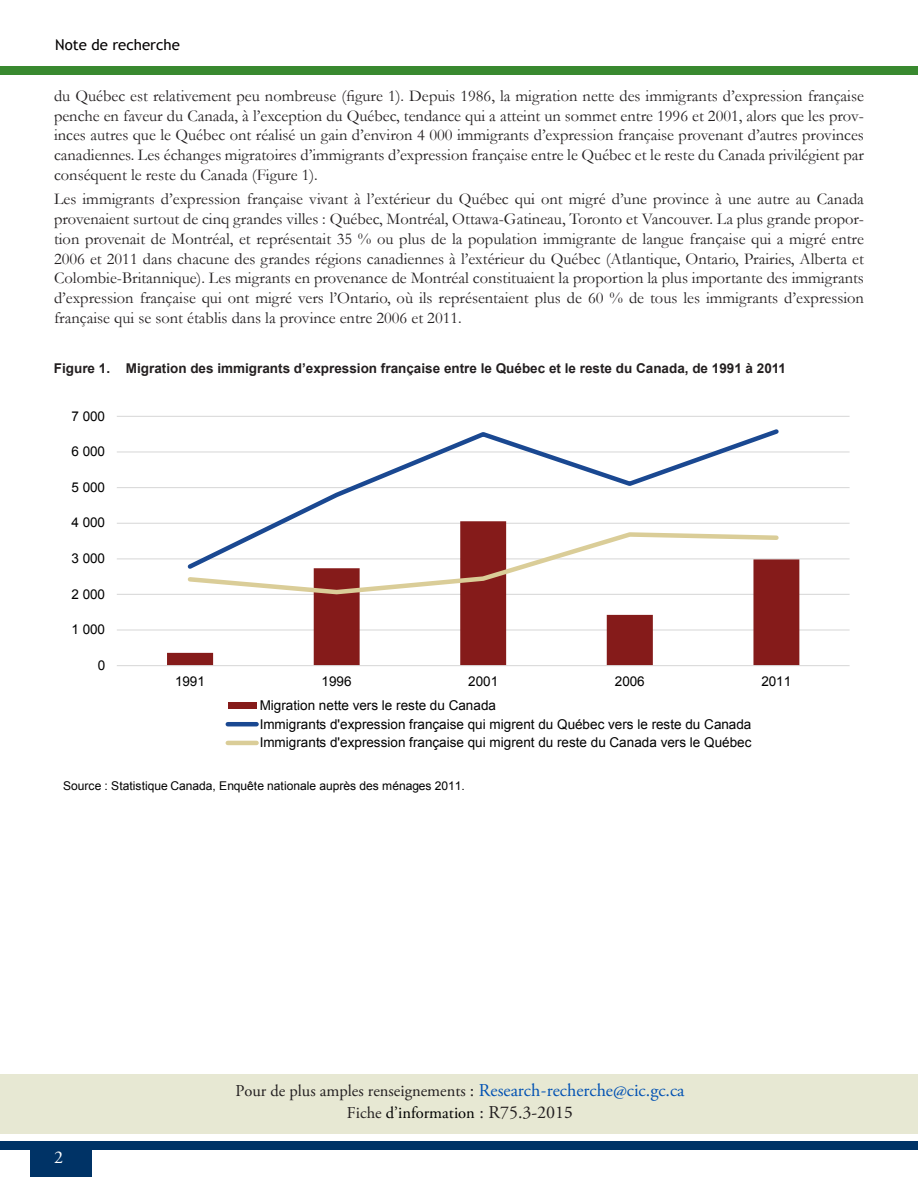
<style>
.page{position:relative;width:918px;height:1188px;background:#fff}
.page>*{position:absolute;margin:0;border:0;box-sizing:border-box;transform-origin:0 0}
.t1{font:18px "Adobe Garamond Pro";color:#fff}
.Body_Text{font:16.5px/19.8px "Garamond";color:#231f20;text-align:justify}
.t2{font:16.5px/21.6px "Adobe Garamond Pro";color:#231f20;text-align:center}
.t3{font:15px "Trebuchet MS";color:#030000}
.t4{font:13.5px/18.6px "Arial";letter-spacing:.005em;color:#000}
.t5{font:700 13.5px "Arial";color:#231f20}
.t6{font:12px "Arial";letter-spacing:-.005em;color:#000}
.s1{font-size:18px}
.s2{font-size:18px;color:#0051b3}
.s3{font-family:"Minion Pro";font-size:18px;color:#0051b3}
.s4{color:#000}
.s5{font-family:"Minion Pro";font-size:18px}
</style>
<div class="page">
<div style="left:30px;top:1144px;width:62px;height:33px;background:#036"></div>
<div style="left:0;top:1142px;width:918px;height:8px;background:#036"></div>
<div style="left:0;top:66px;width:918px;height:9px;background:#39892f"></div>
<div style="left:0;top:1075px;width:918px;height:59px;background:#e7e8d3"></div>
<hr style="left:117px;top:629px;width:733px;height:2px;background:#d9d9d9">
<hr style="left:117px;top:594px;width:733px;height:1px;background:#d9d9d9">
<hr style="left:117px;top:558px;width:733px;height:1px;background:#d9d9d9">
<hr style="left:117px;top:523px;width:733px;height:1px;background:#d9d9d9">
<hr style="left:117px;top:487px;width:733px;height:1px;background:#d9d9d9">
<hr style="left:117px;top:451px;width:733px;height:2px;background:#d9d9d9">
<hr style="left:117px;top:416px;width:733px;height:1px;background:#d9d9d9">
<svg style="left:167px;top:522px;width:632px;height:143px"></svg>
<hr style="left:117px;top:665px;width:733px;height:1px;background:#d9d9d9">
<svg style="left:184px;top:429px;width:598px;height:144px"></svg>
<svg style="left:185px;top:530px;width:596px;height:67px"></svg>
<div style="left:228px;top:702px;width:29px;height:7px;background:#851b1a"></div>
<hr style="left:228px;top:722px;width:29px;height:4px;background:#1a4891">
<hr style="left:228px;top:741px;width:29px;height:4px;background:#dacd98">
<p class="t3" style="left:55px;top:36px;width:126px">Note de recherche</p>
<p class="Body_Text" style="left:54px;top:85px;width:812px">du Québec est relativement peu nombreuse (figure 1). Depuis 1986, la migration nette des immigrants d’expression française penche en faveur du Canada, à l’exception du Québec, tendance qui a atteint un sommet entre 1996 et 2001, alors que les prov&shy;inces autres que le Québec ont réalisé un gain d’environ 4 000 immigrants d’expression française provenant d’autres provinces canadiennes. Les échanges migratoires d’immigrants d’expression française entre le Québec et le reste du Canada privilégient par conséquent le reste du Canada (Figure 1).</p>
<p class="Body_Text" style="left:54px;top:189px;width:812px">Les immigrants d’expression française vivant à l’extérieur du Québec qui ont migré d’une province à une autre au Canada provenaient surtout de cinq grandes villes : Québec, Montréal, Ottawa-Gatineau, Toronto et Vancouver. La plus grande propor&shy;tion provenait de Montréal, et représentait 35 % ou plus de la population immigrante de langue française qui a migré entre 2006 et 2011 dans chacune des grandes régions canadiennes à l’extérieur du Québec (Atlantique, Ontario, Prairies, Alberta et Colombie-Britannique). Les migrants en provenance de Montréal constituaient la proportion la plus importante des immigrants d’expression française qui ont migré vers l’Ontario, où ils représentaient plus de 60 % de tous les immigrants d’expression française qui se sont établis dans la province entre 2006 et 2011.</p>
<p class="t5" style="left:54px;top:360px;width:734px">Figure 1. Migration des immigrants d’expression française entre le Québec et le reste du Canada, de 1991 à 2011</p>
<p class="t4" style="left:71px;top:407px;width:35px">7 000</p>
<p class="t4" style="left:71px;top:442px;width:35px">6 000</p>
<p class="t4" style="left:71px;top:478px;width:35px">5 000</p>
<p class="t4" style="left:71px;top:514px;width:35px">4 000</p>
<p class="t4" style="left:71px;top:549px;width:35px">3 000</p>
<p class="t4" style="left:71px;top:585px;width:35px">2 000</p>
<p class="t4" style="left:71px;top:620px;width:35px">1 000</p>
<p class="t4" style="left:98px;top:656px;width:9px">0</p>
<p class="t4" style="left:175px;top:672px;width:32px">1991</p>
<p class="t4" style="left:322px;top:672px;width:32px">1996</p>
<p class="t4" style="left:468px;top:672px;width:32px">2001</p>
<p class="t4" style="left:615px;top:672px;width:32px">2006</p>
<p class="t4" style="left:761px;top:672px;width:32px">2011</p>
<p class="t4" style="left:260px;top:696px;width:493px">Migration nette vers le reste du Canada<br>Immigrants d'expression française qui migrent du Québec vers le reste du Canada<br>Immigrants d'expression française qui migrent du reste du Canada vers le Québec</p>
<p class="t6" style="left:63px;top:778px;width:403px">Source : Statistique Canada, Enquête nationale auprès des ménages 2011.</p>
<p class="t1" style="left:54px;top:1147px;width:10px">2</p>
<p class="t2" style="left:235px;top:1081px;width:451px">Pour de plus amples renseignements <span class="s1">:</span> <span class="s2">Research</span><span class="s3">-</span><span class="s2">recherche@cic.gc.ca<br></span>Fiche <span class="s4">d’information</span> <span class="s1">: R75.3-201</span><span class="s5">5</span></p>
</div>
